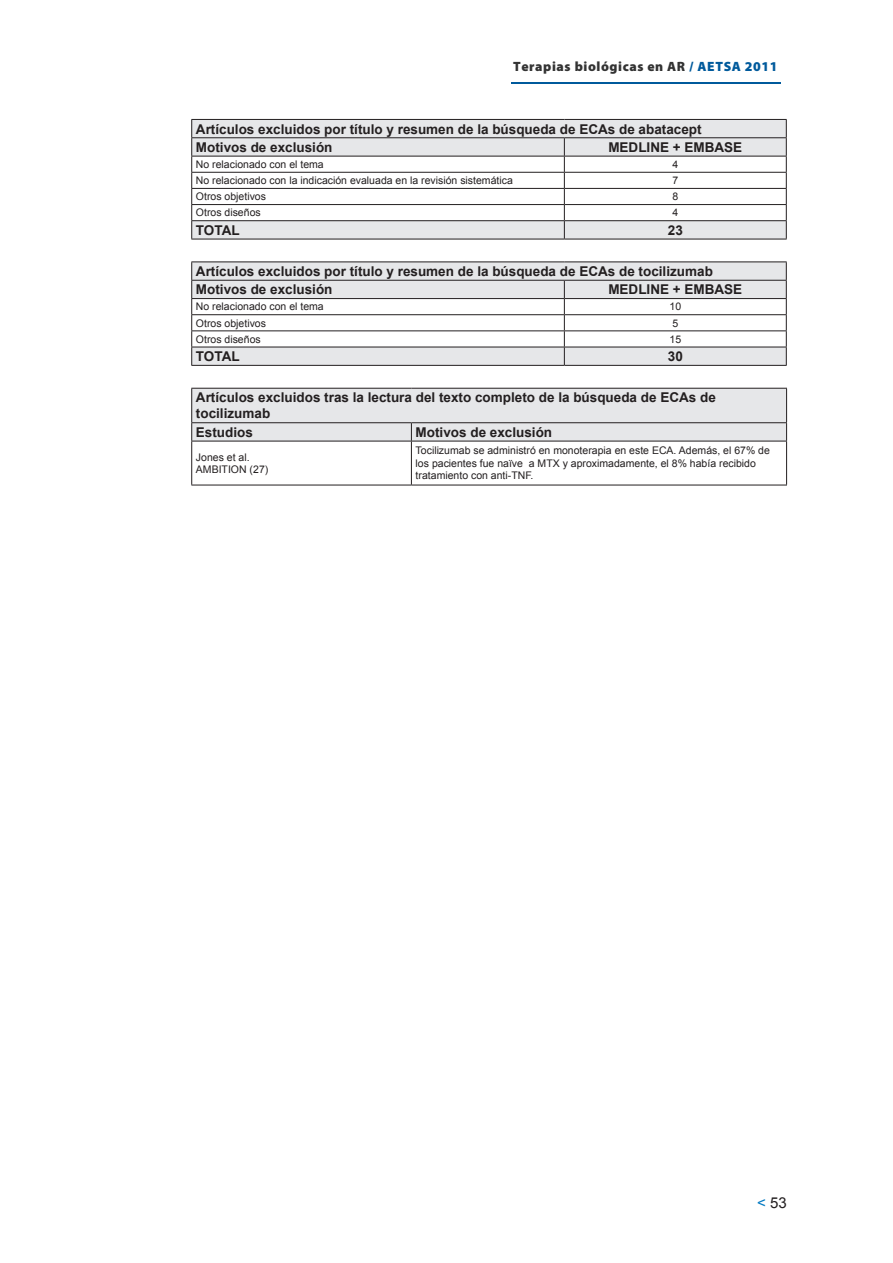
<style>
.page{position:relative;width:893px;height:1263px;background:#fff}
.page>*{position:absolute;margin:0;border:0;box-sizing:border-box;transform-origin:0 0}
.t1{font:15px "Arial";color:#231f20}
.t2{font:700 13.5px/18.3px "Arial";color:#231f20}
.t3{font:900 13.5px "Myriad Pro";letter-spacing:.045em;color:#333}
.t4{font:10.5px/12.6px "Arial";color:#231f20}
.s1{color:#005a9c}
.s2{color:#0079c2}
</style>
<div class="page">
<svg style="left:192px;top:120px;width:594px;height:119px"></svg>
<hr style="left:191px;top:119px;width:373px;height:1px;background:#231f20">
<hr style="left:564px;top:119px;width:223px;height:1px;background:#231f20">
<hr style="left:191px;top:137px;width:373px;height:1px;background:#231f20">
<hr style="left:564px;top:137px;width:223px;height:1px;background:#231f20">
<hr style="left:191px;top:156px;width:373px;height:1px;background:#231f20">
<hr style="left:564px;top:156px;width:223px;height:1px;background:#231f20">
<hr style="left:191px;top:172px;width:373px;height:1px;background:#231f20">
<hr style="left:564px;top:172px;width:223px;height:1px;background:#231f20">
<hr style="left:191px;top:188px;width:373px;height:1px;background:#231f20">
<hr style="left:564px;top:188px;width:223px;height:1px;background:#231f20">
<hr style="left:191px;top:204px;width:373px;height:1px;background:#231f20">
<hr style="left:564px;top:204px;width:223px;height:1px;background:#231f20">
<hr style="left:191px;top:220px;width:373px;height:1px;background:#231f20">
<svg style="left:191px;top:120px;width:1px;height:119px"></svg>
<hr style="left:564px;top:220px;width:223px;height:1px;background:#231f20">
<svg style="left:564px;top:138px;width:1px;height:101px"></svg>
<svg style="left:786px;top:120px;width:1px;height:119px"></svg>
<hr style="left:191px;top:239px;width:373px;height:1px;background:#231f20">
<hr style="left:564px;top:239px;width:223px;height:1px;background:#231f20">
<svg style="left:192px;top:262px;width:594px;height:103px;fill:#e6e7e9"></svg>
<hr style="left:191px;top:261px;width:373px;height:1px;background:#231f20">
<hr style="left:564px;top:261px;width:223px;height:1px;background:#231f20">
<hr style="left:191px;top:280px;width:373px;height:1px;background:#231f20">
<hr style="left:564px;top:280px;width:223px;height:1px;background:#231f20">
<hr style="left:191px;top:298px;width:373px;height:1px;background:#231f20">
<hr style="left:564px;top:298px;width:223px;height:1px;background:#231f20">
<hr style="left:191px;top:314px;width:373px;height:1px;background:#231f20">
<hr style="left:564px;top:314px;width:223px;height:1px;background:#231f20">
<hr style="left:191px;top:330px;width:373px;height:1px;background:#231f20">
<hr style="left:564px;top:330px;width:223px;height:1px;background:#231f20">
<hr style="left:191px;top:347px;width:373px;height:1px;background:#231f20">
<svg style="left:191px;top:262px;width:1px;height:103px"></svg>
<hr style="left:564px;top:347px;width:223px;height:1px;background:#231f20">
<svg style="left:564px;top:281px;width:1px;height:84px"></svg>
<svg style="left:786px;top:262px;width:1px;height:103px"></svg>
<hr style="left:191px;top:365px;width:373px;height:1px;background:#231f20">
<hr style="left:564px;top:365px;width:223px;height:1px;background:#231f20">
<svg style="left:191px;top:388px;width:596px;height:53px;background:#dddee0"></svg>
<hr style="left:191px;top:441px;width:220px;height:1px;background:#231f20">
<hr style="left:191px;top:441px;width:1px;height:44px;background:#231f20">
<hr style="left:411px;top:441px;width:376px;height:1px;background:#231f20">
<hr style="left:411px;top:441px;width:1px;height:44px;background:#231f20">
<hr style="left:786px;top:441px;width:1px;height:44px;background:#231f20">
<hr style="left:191px;top:485px;width:220px;height:1px;background:#231f20">
<hr style="left:411px;top:485px;width:376px;height:1px;background:#231f20">
<hr style="left:511px;top:83px;width:269px;height:1px;background:#005a9c">
<p class="t3" style="left:513px;top:61px;width:266px">Terapias biológicas en AR <span class="s1">/ AETSA 2011</span></p>
<p class="t2" style="left:196px;top:120px;width:507px">Artículos excluidos por título y resumen de la búsqueda de ECAs de abatacept<br>Motivos de exclusión</p>
<p class="t2" style="left:608px;top:138px;width:126px">MEDLINE + EMBASE</p>
<p class="t4" style="left:196px;top:158px;width:129px">No relacionado con el tema</p>
<p class="t4" style="left:672px;top:158px;width:7px">4</p>
<p class="t4" style="left:196px;top:174px;width:318px">No relacionado con la indicación evaluada en la revisión sistemática</p>
<p class="t4" style="left:672px;top:174px;width:7px">7</p>
<p class="t4" style="left:196px;top:190px;width:72px">Otros objetivos</p>
<p class="t4" style="left:672px;top:190px;width:7px">8</p>
<p class="t4" style="left:196px;top:207px;width:66px">Otros diseños</p>
<p class="t4" style="left:672px;top:207px;width:7px">4</p>
<p class="t2" style="left:196px;top:221px;width:10px">TOT</p>
<p class="t2" style="left:222px;top:221px;width:19px">AL</p>
<p class="t2" style="left:668px;top:221px;width:17px">23</p>
<p class="t2" style="left:196px;top:263px;width:518px">Artículos excluidos por título y resumen de la búsqueda de ECAs de tocilizumab<br>Motivos de exclusión</p>
<p class="t2" style="left:608px;top:281px;width:126px">MEDLINE + EMBASE</p>
<p class="t4" style="left:196px;top:301px;width:129px">No relacionado con el tema</p>
<p class="t4" style="left:669px;top:301px;width:13px">10</p>
<p class="t4" style="left:196px;top:317px;width:72px">Otros objetivos</p>
<p class="t4" style="left:672px;top:317px;width:7px">5</p>
<p class="t4" style="left:196px;top:333px;width:66px">Otros diseños</p>
<p class="t4" style="left:669px;top:333px;width:13px">15</p>
<p class="t2" style="left:196px;top:348px;width:10px">TOT</p>
<p class="t2" style="left:222px;top:348px;width:19px">AL</p>
<p class="t2" style="left:668px;top:348px;width:17px">30</p>
<p class="t2" style="left:196px;top:390px;width:521px;line-height:16.2px">Artículos excluidos tras la lectura del texto completo de la búsqueda de ECAs de tocilizumab</p>
<p class="t2" style="left:196px;top:423px;width:59px">Estudios</p>
<p class="t2" style="left:416px;top:423px;width:138px">Motivos de exclusión</p>
<p class="t4" style="left:196px;top:451px;width:74px">Jones et al.<br>AMBITION (27)</p>
<p class="t4" style="left:416px;top:444px;width:356px">Tocilizumab se administró en monoterapia en este ECA. Además, el 67% de los pacientes fue naïve a MTX y aproximadamente, el 8% había recibido tratamiento con anti-TNF.</p>
<p class="t1" style="left:757px;top:1193px;width:31px"><span class="s2">&lt;</span> 53</p>
</div>
